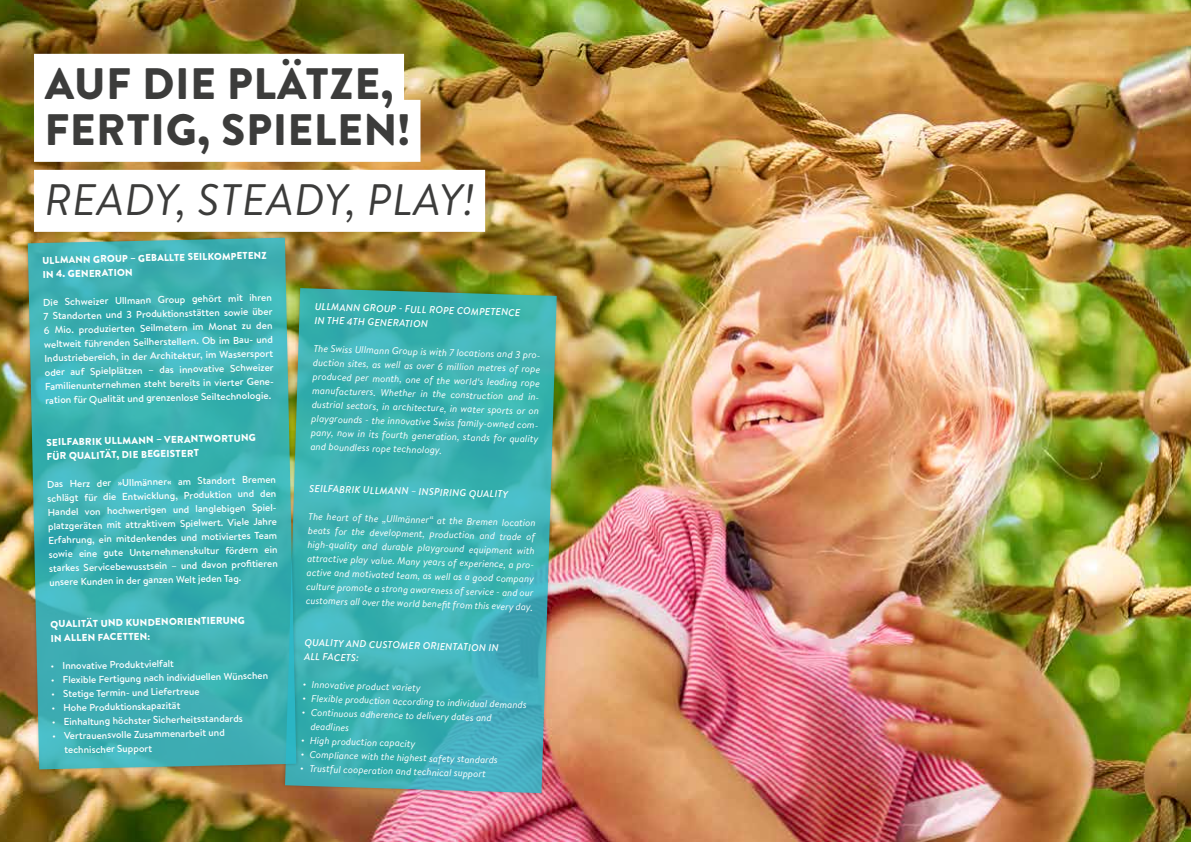
<style>
.page{position:relative;width:1191px;height:842px;background:#fff}
.page>*{position:absolute;margin:0;border:0;box-sizing:border-box;transform-origin:0 0}
.t1{font:900 44px/46px "Brandon Text";letter-spacing:.02em;color:#3c3c3b}
.t2{font:italic 44px "Brandon Text";letter-spacing:.02em;color:#3c3c3b}
.t3{font:500 10px/14px "Brandon Text";color:#fff}
.t4{font:italic 10px/14px "Brandon Text";color:#fff}
.t5{font:900 10px/14.3px "Brandon Text";color:#fff}
.t6{font:italic 500 10px/14.2px "Brandon Text";color:#fff}
.s1{font-weight:900}
.s2{font-weight:900;font-style:normal}
</style>
<div class="page">
<img style="left:0;top:0;width:1191px;height:842px">
<img style="left:281px;top:284px;width:280px;height:513px">
<svg style="left:285px;top:288px;width:272px;height:505px;background:#3eb0b2"></svg>
<div style="left:34px;top:54px;width:370px;height:62px;background:#fff"></div>
<div style="left:34px;top:100px;width:386px;height:62px;background:#fff"></div>
<div style="left:34px;top:170px;width:451px;height:62px;background:#fff"></div>
<img style="left:24px;top:234px;width:277px;height:540px">
<svg style="left:28px;top:238px;width:268px;height:531px;background:#41afaf"></svg>
<h1 class="t1" style="left:45px;top:60px;width:366px">AUF DIE PLÄTZE,<br>FERTIG, SPIELEN!</h1>
<h1 class="t2" style="left:45px;top:170px;width:431px">READY, STEADY, PLAY!</h1>
<p class="t5" style="left:42px;top:252px;width:226px;rotate:-1deg">ULLMANN GROUP – GEBALLTE SEILKOMPETENZ<br>IN 4. GENERATION</p>
<p class="t3" style="left:43px;top:294px;width:232px;rotate:-1deg">Die Schweizer Ullmann Group gehört mit ihren 7 Standorten und 3 Produktionsstätten sowie über 6 Mio. produzierten Seilmetern im Monat zu den weltweit führenden Seilherstellern. Ob im Bau- und Industriebereich, in der Architektur, im Wassersport oder auf Spielplätzen – das innovative Schweizer Familienunternehmen steht bereits in vierter Gene&shy;ration für Qualität und grenzenlose Seiltechnologie.</p>
<p class="t5" style="left:46px;top:434px;width:211px;rotate:-1deg">SEILFABRIK ULLMANN – VERANTWORTUNG<br>FÜR QUALITÄT, DIE BEGEISTERT</p>
<p class="t3" style="left:47px;top:476px;width:232px;rotate:-1deg">Das Herz der »Ullmänner« am Standort Bremen schlägt für die Entwicklung, Produktion und den Handel von hochwertigen und langlebigen Spiel&shy;platzgeräten mit attraktivem Spielwert. Viele Jahre Erfahrung, ein mitdenkendes und motiviertes Team sowie eine gute Unternehmenskultur fördern ein starkes Servicebewusstsein – und davon profi tieren unsere Kunden in der ganzen Welt jeden Tag.</p>
<p class="t5" style="left:50px;top:616px;width:196px;rotate:-1deg">QUALITÄT UND KUNDENORIENTIERUNG<br>IN ALLEN FACETTEN:</p>
<p class="t3" style="left:51px;top:659px;width:124px;rotate:-1deg"><span class="s1">·</span> Innovative Produktvielfalt</p>
<p class="t3" style="left:51px;top:672px;width:218px;rotate:-1deg"><span class="s1">·</span> Flexible Fertigung nach individuellen Wünschen</p>
<p class="t3" style="left:52px;top:687px;width:149px;rotate:-1deg"><span class="s1">·</span> Stetige Termin- und Liefertreue</p>
<p class="t3" style="left:52px;top:701px;width:130px;rotate:-1deg"><span class="s1">·</span> Hohe Produktionskapazität</p>
<p class="t3" style="left:52px;top:714px;width:192px;rotate:-1deg"><span class="s1">·</span> Einhaltung höchster Sicherheitsstandards</p>
<p class="t3" style="left:53px;top:728px;width:174px;rotate:-1deg"><span class="s1">·</span> Vertrauensvolle Zusammenarbeit und</p>
<p class="t3" style="left:64px;top:742px;width:89px;rotate:-1deg">technischer Support</p>
<p class="t6" style="left:315px;top:299px;width:207px;rotate:2deg">ULLMANN GROUP - FULL ROPE COMPETENCE<br>IN THE 4TH GENERATION</p>
<p class="t4" style="left:314px;top:340px;width:230px;rotate:2deg">The Swiss Ullmann Group is with 7 locations and 3 pro&shy;duction sites, as well as over 6 million metres of rope produced per month, one of the world‘s leading rope manufacturers. Whether in the construction and in&shy;dustrial sectors, in architecture, in water sports or on playgrounds - the innovative Swiss family-owned com&shy;pany, now in its fourth generation, stands for quality and boundless rope technology.</p>
<p class="t6" style="left:309px;top:480px;width:200px;rotate:2deg">SEILFABRIK ULLMANN – INSPIRING QUALITY</p>
<p class="t4" style="left:309px;top:508px;width:230px;rotate:2deg">The heart of the „Ullmänner“ at the Bremen location beats for the development, production and trade of high-quality and durable playground equipment with attractive play value. Many years of experience, a pro&shy;active and motivated team, as well as a good company culture promote a strong awareness of service - and our customers all over the world benefi t from this every day.</p>
<p class="t6" style="left:305px;top:634px;width:196px;rotate:2deg">QUALITY AND CUSTOMER ORIENTATION IN<br>ALL FACETS:</p>
<p class="t4" style="left:303px;top:676px;width:119px;rotate:2deg"><span class="s2">·</span> Innovative product variety</p>
<p class="t4" style="left:303px;top:690px;width:225px;rotate:2deg"><span class="s2">·</span> Flexible production according to individual demands</p>
<p class="t4" style="left:303px;top:704px;width:191px;rotate:2deg"><span class="s2">·</span> Continuous adherence to delivery dates and</p>
<p class="t4" style="left:311px;top:719px;width:40px;rotate:2deg">deadlines</p>
<p class="t4" style="left:302px;top:732px;width:116px;rotate:2deg"><span class="s2">·</span> High production capacity</p>
<p class="t4" style="left:301px;top:746px;width:198px;rotate:2deg"><span class="s2">·</span> Compliance with the highest safety standards</p>
<p class="t4" style="left:301px;top:760px;width:187px;rotate:2deg"><span class="s2">·</span> Trustful cooperation and technical support</p>
</div>
